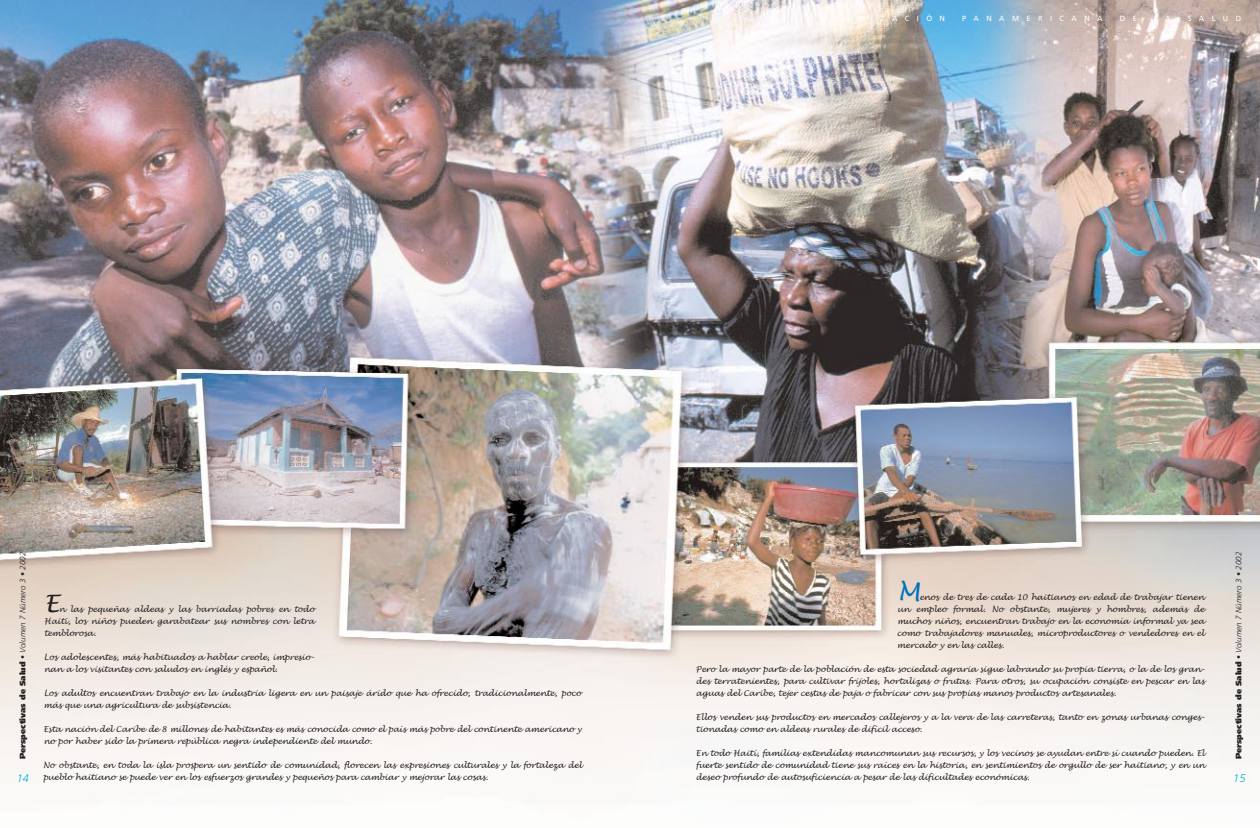
<style>
.page{position:relative;width:1260px;height:828px;background:#fff}
.page>*{position:absolute;margin:0;border:0;box-sizing:border-box;transform-origin:0 0}
.t1{font:italic 24px "Lucida Handwriting";color:#231f20}
.t2{font:italic 24px "Lucida Handwriting";color:#0071bc}
.t3{font:italic 300 11px "Frutiger";color:#00acd5}
.t4{font:italic 8px/12px "Lucida Handwriting";letter-spacing:-.01em;color:#231f20}
.t5{font:italic 300 8px "Frutiger";color:#231f20}
.t6{font:7.5px "Frutiger";letter-spacing:.99em;color:#fff}
.s1{font-weight:900;font-style:normal}
.s2{font-style:normal}
</style>
<div class="page">
<img style="left:0;top:0;width:1260px;height:777px">
<p class="t6" style="left:807px;top:15px;width:139px">ORGANIZACIÓN</p>
<p class="t6" style="left:962px;top:15px;width:142px">PANAMERICANA</p>
<p class="t6" style="left:1120px;top:15px;width:19px">D E</p>
<p class="t6" style="left:1154px;top:15px;width:18px">L A</p>
<p class="t6" style="left:1188px;top:15px;width:55px">SALUD</p>
<p class="t5" style="left:19px;top:759px;width:209px;rotate:-90deg"><span class="s1">Perspectivas de Salud</span> <span class="s2">•</span> Volumen 7 Número 3 • 2002</p>
<h2 class="t3" style="left:17px;top:774px;width:14px">14</h2>
<h1 class="t1" style="left:44px;top:587px;width:16px">E</h1>
<p class="t4" style="left:44px;top:603px;width:272px;text-align:justify;text-indent:15px">n las pequeñas aldeas y las barriadas pobres en todo Haití, los niños pueden garabatear sus nombres con letra temblorosa.</p>
<p class="t4" style="left:44px;top:651px;width:272px">Los adolescentes, más habituados a hablar creole, impresio&shy;nan a los visitantes con saludos en inglés y español.</p>
<p class="t4" style="left:44px;top:687px;width:539px">Los adultos encuentran trabajo en la industria ligera en un paisaje árido que ha ofrecido, tradicionalmente, poco más que una agricultura de subsistencia.</p>
<p class="t4" style="left:43px;top:723px;width:540px">Esta nación del Caribe de 8 millones de habitantes es más conocida como el país más pobre del continente americano y no por haber sido la primera república negra independiente del mundo.</p>
<p class="t4" style="left:43px;top:759px;width:540px">No obstante, en toda la isla prospera un sentido de comunidad, florecen las expresiones culturales y la fortaleza del pueblo haitiano se puede ver en los esfuerzos grandes y pequeños para cambiar y mejorar las cosas.</p>
<h1 class="t2" style="left:897px;top:575px;width:24px">M</h1>
<p class="t4" style="left:897px;top:591px;width:309px;text-align:justify;text-indent:22px">enos de tres de cada 10 haitianos en edad de trabajar tienen un empleo formal. No obstante, mujeres y hombres, además de muchos niños, encuentran trabajo en la economía informal ya sea como trabajadores manuales, microproductores o vendedores en el mercado y en las calles.</p>
<p class="t4" style="left:696px;top:663px;width:510px;text-align:justify">Pero la mayor parte de la población de esta sociedad agraria sigue labrando su propia tierra, o la de los gran&shy;des terratenientes, para cultivar frijoles, hortalizas o frutas. Para otros, su ocupación consiste en pescar en las aguas del Caribe, tejer cestas de paja o fabricar con sus propias manos productos artesanales.</p>
<p class="t4" style="left:696px;top:711px;width:510px">Ellos venden sus productos en mercados callejeros y a la vera de las carreteras, tanto en zonas urbanas conges&shy;tionadas como en aldeas rurales de difícil acceso.</p>
<p class="t4" style="left:696px;top:747px;width:510px;text-align:justify">En todo Haití, familias extendidas mancomunan sus recursos, y los vecinos se ayudan entre sí cuando pueden. El fuerte sentido de comunidad tiene sus raíces en la historia, en sentimientos de orgullo de ser haitiano, y en un deseo profundo de autosuficiencia a pesar de las dificultades económicas.</p>
<p class="t5" style="left:1236px;top:759px;width:209px;rotate:-90deg"><span class="s1">Perspectivas de Salud</span> <span class="s2">•</span> Volumen 7 Número 3 • 2002</p>
<h2 class="t3" style="left:1233px;top:774px;width:14px">15</h2>
</div>
